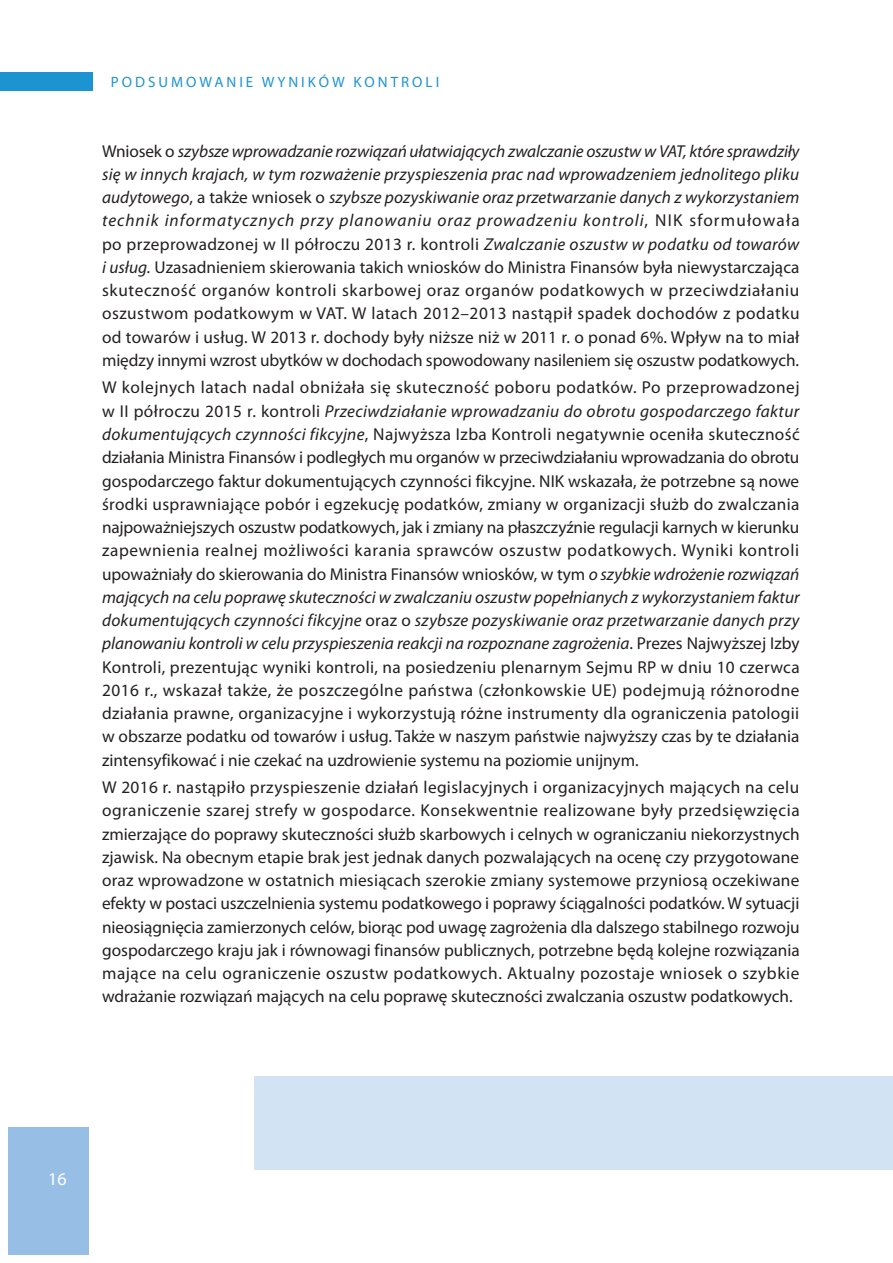
<style>
.page{position:relative;width:893px;height:1263px;background:#fff}
.page>*{position:absolute;margin:0;border:0;box-sizing:border-box;transform-origin:0 0}
.t1{font:18px "Myriad Pro";color:#fff}
.t2{font:17.25px/23.2px "Myriad Pro";color:#231f20;text-align:justify}
.t3{font:15px "Myriad Pro";letter-spacing:.2em;color:#1c94d2}
.s1{font-style:italic}
</style>
<div class="page">
<div style="left:9px;top:1127px;width:80px;height:127px;background:#97bfe6"></div>
<div style="left:0;top:72px;width:93px;height:19px;background:#1c94d2"></div>
<div style="left:255px;top:1076px;width:638px;height:93px;background:#d2e3f4"></div>
<p class="t3" style="left:111px;top:73px;width:330px">PODSUMOWANIE WYNIKÓW KONTROLI</p>
<p class="t2" style="left:102px;top:139px;width:699px">Wniosek o <span class="s1">szybsze wprowadzanie rozwiązań ułatwiających zwalczanie oszustw w VAT, które sprawdziły się w innych krajach, w tym rozważenie przyspieszenia prac nad wprowadzeniem jednolitego pliku audytowego</span>, a także wniosek o <span class="s1">szybsze pozyskiwanie oraz przetwarzanie danych z wykorzystaniem technik informatycznych przy planowaniu oraz prowadzeniu kontroli</span>, NIK sformułowała po przeprowadzonej w II półroczu 2013 r. kontroli <span class="s1">Zwalczanie oszustw w podatku od towarów i usług.</span> Uzasadnieniem skierowania takich wniosków do Ministra Finansów była niewystarczająca skuteczność organów kontroli skarbowej oraz organów podatkowych w przeciwdziałaniu oszustwom podatkowym w VAT. W latach 2012–2013 nastąpił spadek dochodów z podatku od towarów i usług. W 2013 r. dochody były niższe niż w 2011 r. o ponad 6%. Wpływ na to miał między innymi wzrost ubytków w dochodach spowodowany nasileniem się oszustw podatkowych.</p>
<p class="t2" style="left:102px;top:376px;width:699px">W kolejnych latach nadal obniżała się skuteczność poboru podatków. Po przeprowadzonej w II półroczu 2015 r. kontroli <span class="s1">Przeciwdziałanie wprowadzaniu do obrotu gospodarczego faktur dokumentujących czynności fikcyjne</span>, Najwyższa Izba Kontroli negatywnie oceniła skuteczność działania Ministra Finansów i podległych mu organów w przeciwdziałaniu wprowadzania do obrotu gospodarczego faktur dokumentujących czynności fikcyjne. NIK wskazała, że potrzebne są nowe środki usprawniające pobór i egzekucję podatków, zmiany w organizacji służb do zwalczania najpoważniejszych oszustw podatkowych, jak i zmiany na płaszczyźnie regulacji karnych w kierunku zapewnienia realnej możliwości karania sprawców oszustw podatkowych. Wyniki kontroli upoważniały do skierowania do Ministra Finansów wniosków, w tym <span class="s1">o szybkie wdrożenie rozwiązań mających na celu poprawę skuteczności w zwalczaniu oszustw popełnianych z wykorzystaniem faktur dokumentujących czynności fikcyjne</span> oraz o <span class="s1">szybsze pozyskiwanie oraz przetwarzanie danych przy planowaniu kontroli w celu przyspieszenia reakcji na rozpoznane zagrożenia</span>. Prezes Najwyższej Izby Kontroli, prezentując wyniki kontroli, na posiedzeniu plenarnym Sejmu RP w dniu 10 czerwca 2016 r., wskazał także, że poszczególne państwa (członkowskie UE) podejmują różnorodne działania prawne, organizacyjne i wykorzystują różne instrumenty dla ograniczenia patologii w obszarze podatku od towarów i usług. Także w naszym państwie najwyższy czas by te działania zintensyfikować i nie czekać na uzdrowienie systemu na poziomie unijnym.</p>
<p class="t2" style="left:102px;top:775px;width:699px">W 2016 r. nastąpiło przyspieszenie działań legislacyjnych i organizacyjnych mających na celu ograniczenie szarej strefy w gospodarce. Konsekwentnie realizowane były przedsięwzięcia zmierzające do poprawy skuteczności służb skarbowych i celnych w ograniczaniu niekorzystnych zjawisk. Na obecnym etapie brak jest jednak danych pozwalających na ocenę czy przygotowane oraz wprowadzone w ostatnich miesiącach szerokie zmiany systemowe przyniosą oczekiwane efekty w postaci uszczelnienia systemu podatkowego i poprawy ściągalności podatków. W sytuacji nieosiągnięcia zamierzonych celów, biorąc pod uwagę zagrożenia dla dalszego stabilnego rozwoju gospodarczego kraju jak i równowagi finansów publicznych, potrzebne będą kolejne rozwiązania mające na celu ograniczenie oszustw podatkowych. Aktualny pozostaje wniosek o szybkie wdrażanie rozwiązań mających na celu poprawę skuteczności zwalczania oszustw podatkowych.</p>
<p class="t1" style="left:48px;top:1168px;width:20px">16</p>
</div>
